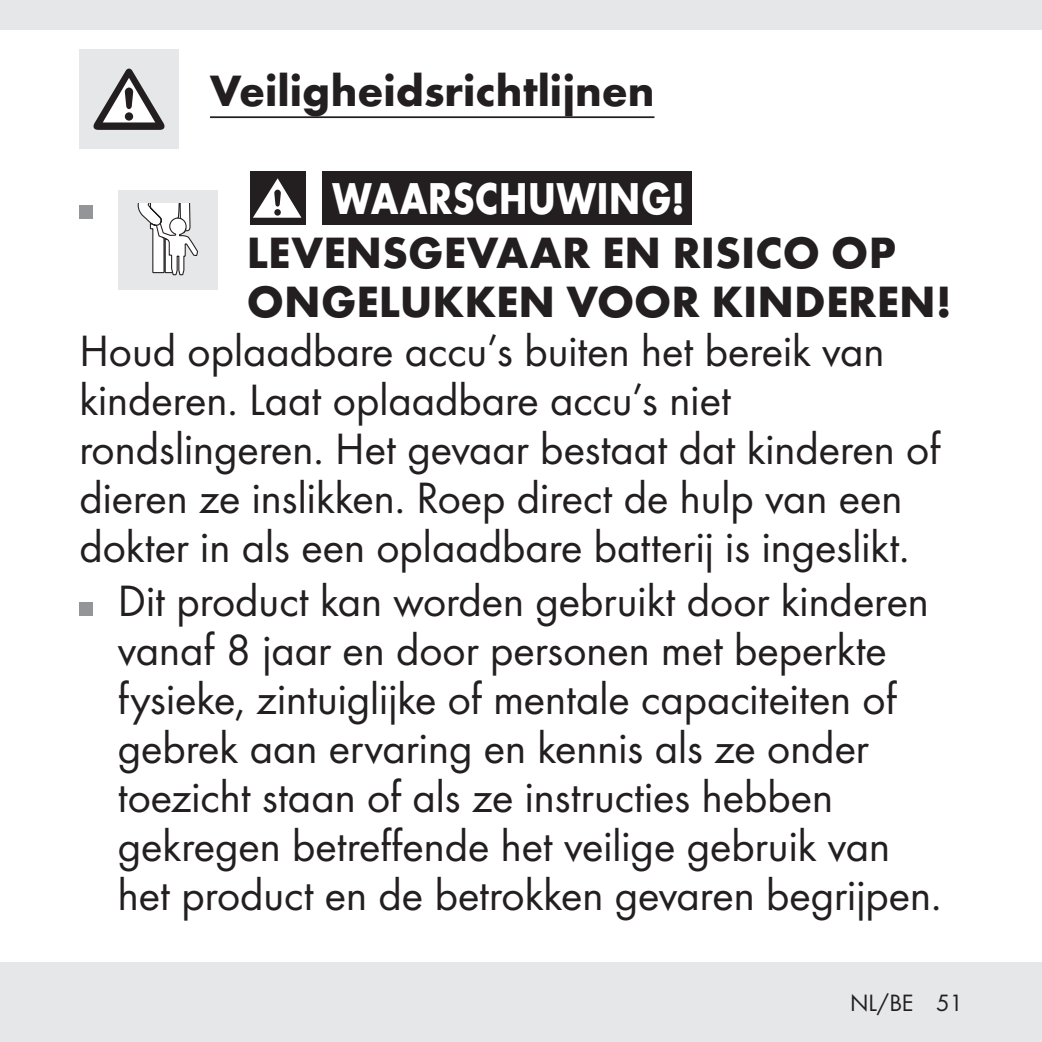
<style>
.page{position:relative;width:1042px;height:1042px;background:#fff}
.page>*{position:absolute;margin:0;border:0;box-sizing:border-box;transform-origin:0 0}
.t1{font:700 46.2px "Futura";color:#fff;scale:.85 1}
.t2{font:45.5px/49px "Futura Boo";color:#231f20}
.t3{font:700 45.5px/49px "Futura";color:#231f20}
.t4{font:24.5px "Futura Boo";color:#231f20}
</style>
<div class="page">
<div style="left:0;top:962px;width:1042px;height:80px;background:#e6e7e9"></div>
<div style="left:0;top:0;width:1042px;height:30px;background:#e6e7e9"></div>
<hr style="left:79px;top:116px;width:575px;height:2px;background:#231f20">
<div style="left:179px;top:50px;width:31px;height:99px;background:#fff"></div>
<div style="left:79px;top:50px;width:100px;height:99px;background:#e6e7e9"></div>
<svg style="left:93px;top:69px;width:71px;height:61px"></svg>
<div style="left:79px;top:205px;width:14px;height:14px;background:#939598"></div>
<div style="left:118px;top:190px;width:99px;height:99px;background:#e6e7e9"></div>
<svg style="left:137px;top:204px;width:61px;height:72px"></svg>
<div style="left:322px;top:171px;width:370px;height:53px;background:#231f20"></div>
<div style="left:250px;top:171px;width:55px;height:54px;background:#231f20"></div>
<svg style="left:253px;top:178px;width:48px;height:40px"></svg>
<div style="left:79px;top:602px;width:14px;height:14px;background:#939598"></div>
<p class="t3" style="left:210px;top:63px;width:446px">Veiligheidsrichtlijnen</p>
<p class="t1" style="left:332px;top:164px;width:417px">WAARSCHUWING!</p>
<p class="t3" style="left:247px;top:225px;width:706px">LEVENSGEVAAR EN RISICO OP<br>ONGELUKKEN VOOR KINDEREN!</p>
<p class="t2" style="left:79px;top:324px;width:862px">Houd oplaadbare accu’s buiten het bereik van kinderen. Laat oplaadbare accu’s niet rondslingeren. Het gevaar bestaat dat kinderen of dieren ze inslikken. Roep direct de hulp van een dokter in als een oplaadbare batterij is ingeslikt.</p>
<p class="t2" style="left:118px;top:574px;width:825px">Dit product kan worden gebruikt door kinderen vanaf 8 jaar en door personen met beperkte fysieke, zintuiglijke of mentale capaciteiten of gebrek aan ervaring en kennis als ze onder toezicht staan of als ze instructies hebben gekregen betreffende het veilige gebruik van het product en de betrokken gevaren begrijpen.</p>
<p class="t4" style="left:850px;top:986px;width:114px">NL/BE 51</p>
</div>
